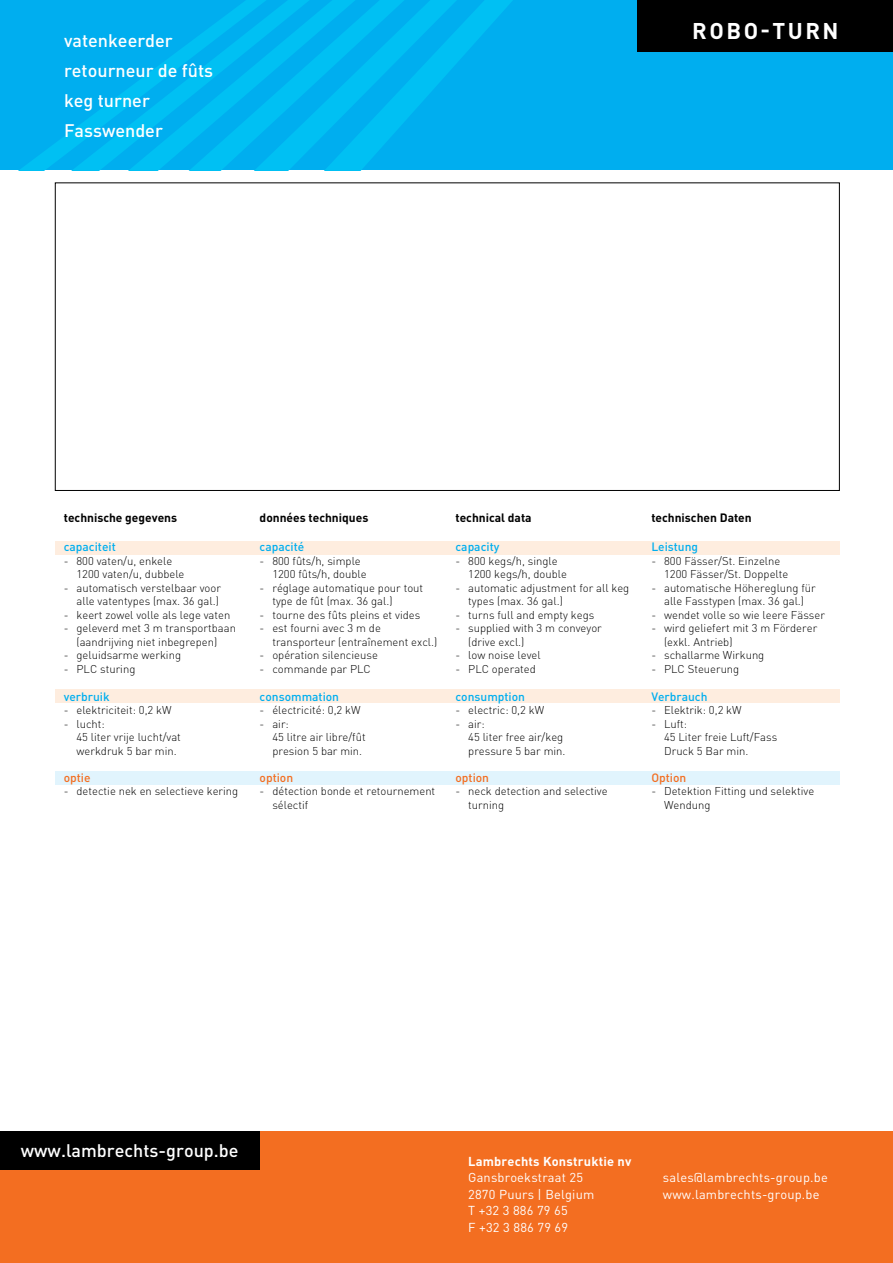
<style>
.page{position:relative;width:893px;height:1263px;background:#fff}
.page>*{position:absolute;margin:0;border:0;box-sizing:border-box;transform-origin:0 0}
.t1{font:700 22.5px "DIN Pro";letter-spacing:.11em;color:#fff}
.t2{font:500 18px/30px "DIN Pro";color:#fff}
.t3{font:12.75px/16.5px "DIN Pro";letter-spacing:.015em;color:#fff}
.t4{font:700 12.75px "DIN Pro";letter-spacing:.015em;color:#fff}
.t5{font:500 12px "DIN Pro";color:#00aeef}
.t6{font:700 12px "DIN Pro";color:#000}
.t7{font:500 12px "DIN Pro";color:#f36e21}
.t8{font:300 11.25px/13.5px "DIN Pro";color:#000}
</style>
<div class="page">
<div style="left:0;top:1131px;width:893px;height:132px;background:#f36e21"></div>
<div style="left:0;top:1131px;width:259px;height:38px;background:#000"></div>
<div style="left:778px;top:51px;width:115px;height:119px;background:#00aeef"></div>
<div style="left:0;top:0;width:778px;height:170px;background:#00aeef"></div>
<svg style="left:40px;top:0;width:626px;height:170px;background:#00afef"></svg>
<svg style="left:151px;top:0;width:414px;height:170px;background:#00b4f0"></svg>
<div style="left:638px;top:0;width:255px;height:51px;background:#000"></div>
<div style="left:55px;top:541px;width:785px;height:14px;background:#feeddf"></div>
<div style="left:55px;top:689px;width:785px;height:14px;background:#feeddf"></div>
<div style="left:55px;top:771px;width:785px;height:14px;background:#e1f4fd"></div>
<h2 class="t2" style="left:64px;top:25px;width:110px">vatenkeerder</h2>
<h2 class="t2" style="left:64px;top:55px;width:151px">retourneur de fûts keg turner<br>Fasswender</h2>
<h1 class="t1" style="left:692px;top:16px;width:148px">robo-turn</h1>
<p class="t6" style="left:64px;top:510px;width:115px">technische gegevens</p>
<p class="t5" style="left:64px;top:539px;width:54px">capaciteit</p>
<p class="t8" style="left:77px;top:553px;width:109px;text-indent:-13px">- 800 vaten/u, enkele<br>1200 vaten/u, dubbele</p>
<p class="t8" style="left:64px;top:580px;width:159px;text-align:right">- automatisch verstelbaar voor alle vatentypes (max. 36 gal.)</p>
<p class="t8" style="left:64px;top:607px;width:168px">- keert zowel volle als lege vaten</p>
<p class="t8" style="left:64px;top:621px;width:174px;text-align:center">- geleverd met 3 m transportbaan (aandrijving niet inbegrepen)</p>
<p class="t8" style="left:64px;top:648px;width:119px">- geluidsarme werking</p>
<p class="t8" style="left:64px;top:661px;width:73px">- PLC sturing</p>
<p class="t5" style="left:64px;top:688px;width:47px">verbruik</p>
<p class="t8" style="left:64px;top:703px;width:109px">- elektriciteit: 0,2 kW</p>
<p class="t8" style="left:77px;top:716px;width:106px;text-indent:-13px">- lucht:<br>45 liter vrije lucht/vat werkdruk 5 bar min.</p>
<p class="t7" style="left:64px;top:769px;width:28px">optie</p>
<p class="t8" style="left:64px;top:784px;width:176px">- detectie nek en selectieve kering</p>
<p class="t6" style="left:260px;top:510px;width:110px">données techniques</p>
<p class="t5" style="left:260px;top:539px;width:46px">capacité</p>
<p class="t8" style="left:272px;top:553px;width:96px;text-indent:-13px">- 800 fûts/h, simple<br>1200 fûts/h, double</p>
<p class="t8" style="left:272px;top:580px;width:152px;text-indent:-13px">- réglage automatique pour tout type de fût (max. 36 gal.)</p>
<p class="t8" style="left:260px;top:607px;width:162px">- tourne des fûts pleins et vides</p>
<p class="t8" style="left:272px;top:621px;width:166px;text-indent:-13px">- est fourni avec 3 m de transporteur (entraînement excl.)</p>
<p class="t8" style="left:260px;top:648px;width:120px">- opération silencieuse</p>
<p class="t8" style="left:260px;top:661px;width:113px">- commande par PLC</p>
<p class="t5" style="left:260px;top:688px;width:81px">consommation</p>
<p class="t8" style="left:260px;top:703px;width:103px">- électricité: 0,2 kW</p>
<p class="t8" style="left:272px;top:716px;width:95px;text-indent:-13px">- air:<br>45 litre air libre/fût presion 5 bar min.</p>
<p class="t7" style="left:260px;top:769px;width:35px">option</p>
<p class="t8" style="left:272px;top:784px;width:164px;text-indent:-13px">- détection bonde et retournement sélectif</p>
<p class="t6" style="left:455px;top:510px;width:78px">technical data</p>
<p class="t5" style="left:455px;top:539px;width:45px">capacity</p>
<p class="t8" style="left:468px;top:553px;width:100px;text-indent:-13px">- 800 kegs/h, single<br>1200 kegs/h, double</p>
<p class="t8" style="left:468px;top:580px;width:163px;text-indent:-13px">- automatic adjustment for all keg types (max. 36 gal.)</p>
<p class="t8" style="left:455px;top:607px;width:140px">- turns full and empty kegs</p>
<p class="t8" style="left:468px;top:621px;width:135px;text-indent:-13px">- supplied with 3 m conveyor (drive excl.)</p>
<p class="t8" style="left:455px;top:648px;width:87px">- low noise level</p>
<p class="t8" style="left:455px;top:661px;width:82px">- PLC operated</p>
<p class="t5" style="left:455px;top:688px;width:71px">consumption</p>
<p class="t8" style="left:455px;top:703px;width:90px">- electric: 0,2 kW</p>
<p class="t8" style="left:468px;top:716px;width:99px;text-indent:-13px">- air:<br>45 liter free air/keg pressure 5 bar min.</p>
<p class="t7" style="left:455px;top:769px;width:35px">option</p>
<p class="t8" style="left:468px;top:784px;width:141px;text-indent:-13px">- neck detection and selective turning</p>
<p class="t6" style="left:651px;top:510px;width:102px">technischen Daten</p>
<p class="t5" style="left:651px;top:539px;width:48px">Leistung</p>
<p class="t8" style="left:664px;top:553px;width:126px;text-indent:-13px">- 800 Fässer/St. Einzelne<br>1200 Fässer/St. Doppelte</p>
<p class="t8" style="left:651px;top:580px;width:166px;text-align:center">- automatische Höhereglung für alle Fasstypen (max. 36 gal.)</p>
<p class="t8" style="left:651px;top:607px;width:175px">- wendet volle so wie leere Fässer</p>
<p class="t8" style="left:664px;top:621px;width:155px;text-indent:-13px">- wird geliefert mit 3 m Förderer (exkl. Antrieb)</p>
<p class="t8" style="left:651px;top:648px;width:115px">- schallarme Wirkung</p>
<p class="t8" style="left:651px;top:661px;width:89px">- PLC Steuerung</p>
<p class="t5" style="left:651px;top:688px;width:58px">Verbrauch</p>
<p class="t8" style="left:651px;top:703px;width:92px">- Elektrik: 0,2 kW</p>
<p class="t8" style="left:664px;top:716px;width:115px;text-indent:-13px">- Luft:<br>45 Liter freie Luft/Fass<br>Druck 5 Bar min.</p>
<p class="t7" style="left:651px;top:769px;width:36px">Option</p>
<p class="t8" style="left:664px;top:784px;width:152px;text-indent:-13px">- Detektion Fitting und selektive<br>Wendung</p>
<h2 class="t2" style="left:21px;top:1135px;width:219px">www.lambrechts-group.be</h2>
<p class="t4" style="left:468px;top:1152px;width:165px">Lambrechts Konstruktie nv</p>
<p class="t3" style="left:468px;top:1169px;width:128px">Gansbroekstraat 25<br>2870 Puurs | Belgium<br>T +32 3 886 79 65<br>F +32 3 886 79 69</p>
<p class="t3" style="left:663px;top:1169px;width:166px">sales@lambrechts-group.be www.lambrechts-group.be</p>
</div>
